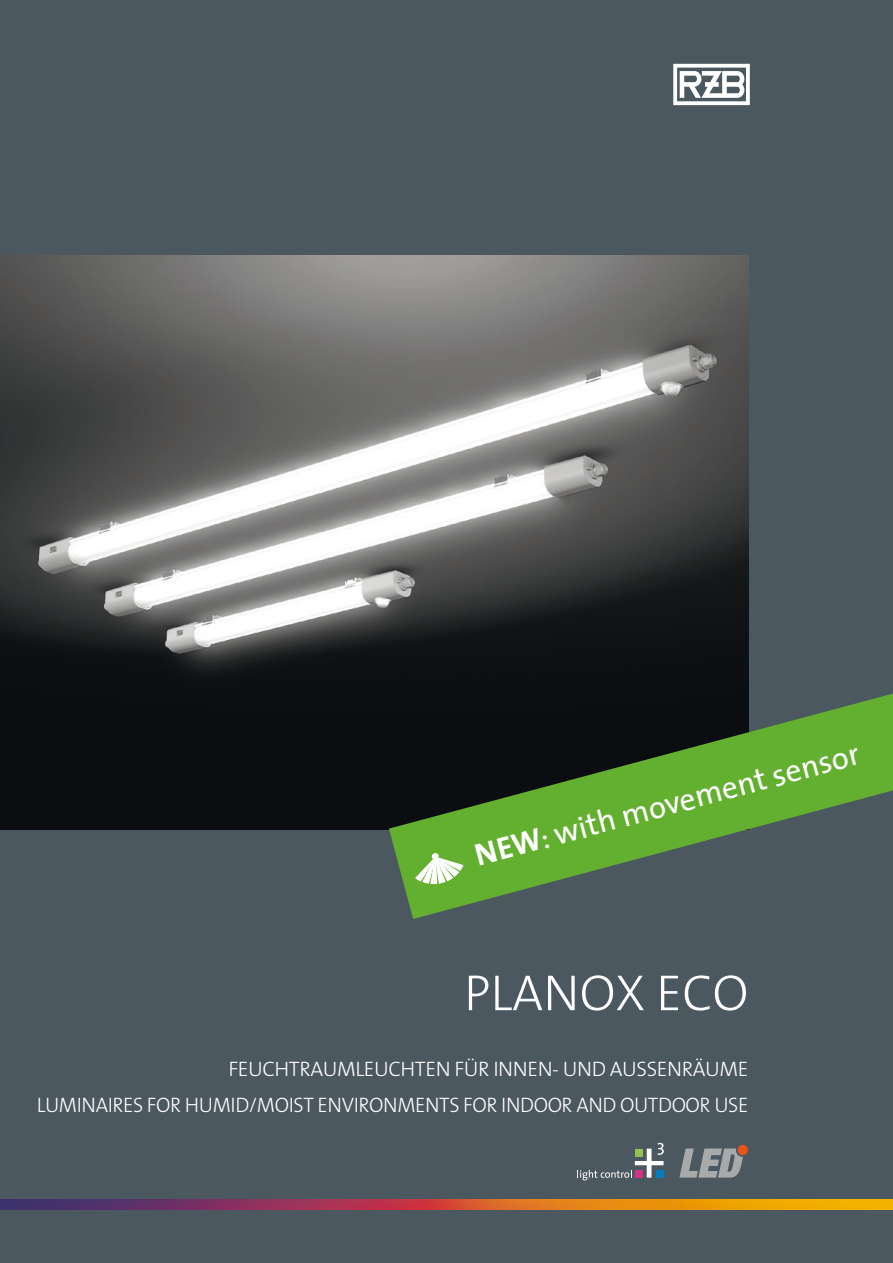
<style>
.page{position:relative;width:893px;height:1263px;background:#4c5860}
.page>*{position:absolute;margin:0;border:0;box-sizing:border-box;transform-origin:0 0}
.t1{font:300 51px "The Sans";color:#fff}
.t2{font:31.5px "The Sans";color:#fff}
.t3{font:300 21px/36px "The Sans";letter-spacing:-.02em;color:#fff;text-align:right}
.s1{font-family:"The Sans Bold Caps"}
</style>
<div class="page">
<img style="left:0;top:1199px;width:893px;height:11px">
<svg style="left:673px;top:64px;width:77px;height:41px"></svg>
<svg style="left:679px;top:1148px;width:64px;height:29px"></svg>
<div style="left:738px;top:1145px;width:10px;height:10px;background:#e85317;border-radius:50%"></div>
<svg style="left:577px;top:1143px;width:87px;height:37px"></svg>
<img style="left:0;top:255px;width:748px;height:574px">
<svg style="left:389px;top:693px;width:504px;height:226px"></svg>
<svg style="left:416px;top:853px;width:47px;height:31px"></svg>
<h2 class="t2" style="left:469px;top:830px;width:398px;rotate:-15deg"><span class="s1">NEW</span>: with movement sensor</h2>
<h1 class="t1" style="left:464px;top:951px;width:286px">PLANOX ECO</h1>
<p class="t3" style="left:37px;top:1050px;width:713px">FEUCHTRAUMLEUCHTEN FÜR INNEN- UND AUSSENRÄUME<br>LUMINAIRES FOR HUMID/MOIST ENVIRONMENTS FOR INDOOR AND OUTDOOR USE</p>
</div>
